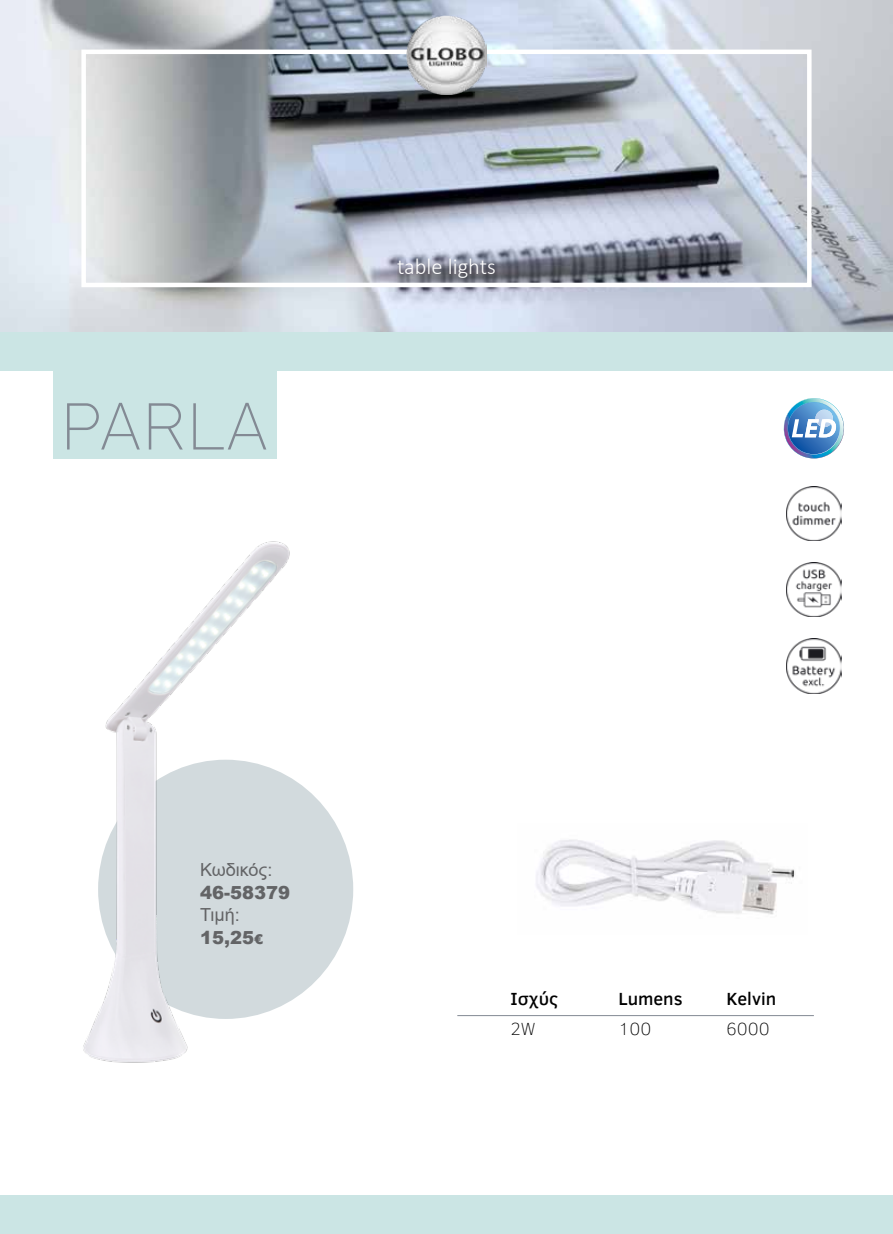
<style>
.page{position:relative;width:893px;height:1234px;background:#fff}
.page>*{position:absolute;margin:0;border:0;box-sizing:border-box;transform-origin:0 0}
.t1{font:100 66px "Centrale Sans";color:#838a94}
.t2{font:300 22.5px "Calibri";color:#fff}
.t3{font:18px/22.5px "Arial";color:#636466}
.t4{font:500 18px "Clear Sans";color:#000}
.t5{font:100 18px "Clear Sans";color:#000}
.t6{font:900 18px "Arial";color:#636466}
.s1{font-weight:900}
.s2{font-weight:900;font-size:13.5px}
</style>
<div class="page">
<img style="left:0;top:0;width:893px;height:332px">
<div style="left:81px;top:50px;width:731px;height:237px;border:4px solid #fff"></div>
<div style="left:1px;top:332px;width:892px;height:38px;background:#cbe5e4"></div>
<div style="left:1px;top:1195px;width:892px;height:38px;background:#cbe5e4"></div>
<div style="left:53px;top:370px;width:223px;height:88px;background:#cbe5e4"></div>
<div style="left:98px;top:759px;width:255px;height:259px;background:#d2dadd;border-radius:50%"></div>
<img style="left:83px;top:541px;width:219px;height:522px">
<hr style="left:457px;top:1014px;width:357px;height:1px;background:#838a94">
<svg style="left:783px;top:398px;width:61px;height:60px"></svg>
<img style="left:536px;top:839px;width:259px;height:76px">
<img style="left:787px;top:486px;width:54px;height:54px">
<img style="left:787px;top:562px;width:54px;height:55px">
<img style="left:787px;top:638px;width:54px;height:55px">
<img style="left:407px;top:16px;width:79px;height:79px">
<h1 class="t1" style="left:60px;top:390px;width:210px">PARLA</h1>
<p class="t2" style="left:397px;top:252px;width:100px">table lights</p>
<p class="t3" style="left:200px;top:858px;width:74px">Κωδικός:</p>
<p class="t6" style="left:200px;top:879px;width:92px">46-58379</p>
<p class="t3" style="left:200px;top:903px;width:65px">Τιμή:<br><span class="s1">15,25</span><span class="s2">€</span></p>
<p class="t4" style="left:510px;top:985px;width:49px">Ισχύς</p>
<p class="t4" style="left:618px;top:985px;width:66px">Lumens</p>
<p class="t4" style="left:726px;top:985px;width:51px">Kelvin</p>
<p class="t5" style="left:510px;top:1016px;width:27px">2W</p>
<p class="t5" style="left:618px;top:1016px;width:34px">100</p>
<p class="t5" style="left:726px;top:1016px;width:45px">6000</p>
</div>
